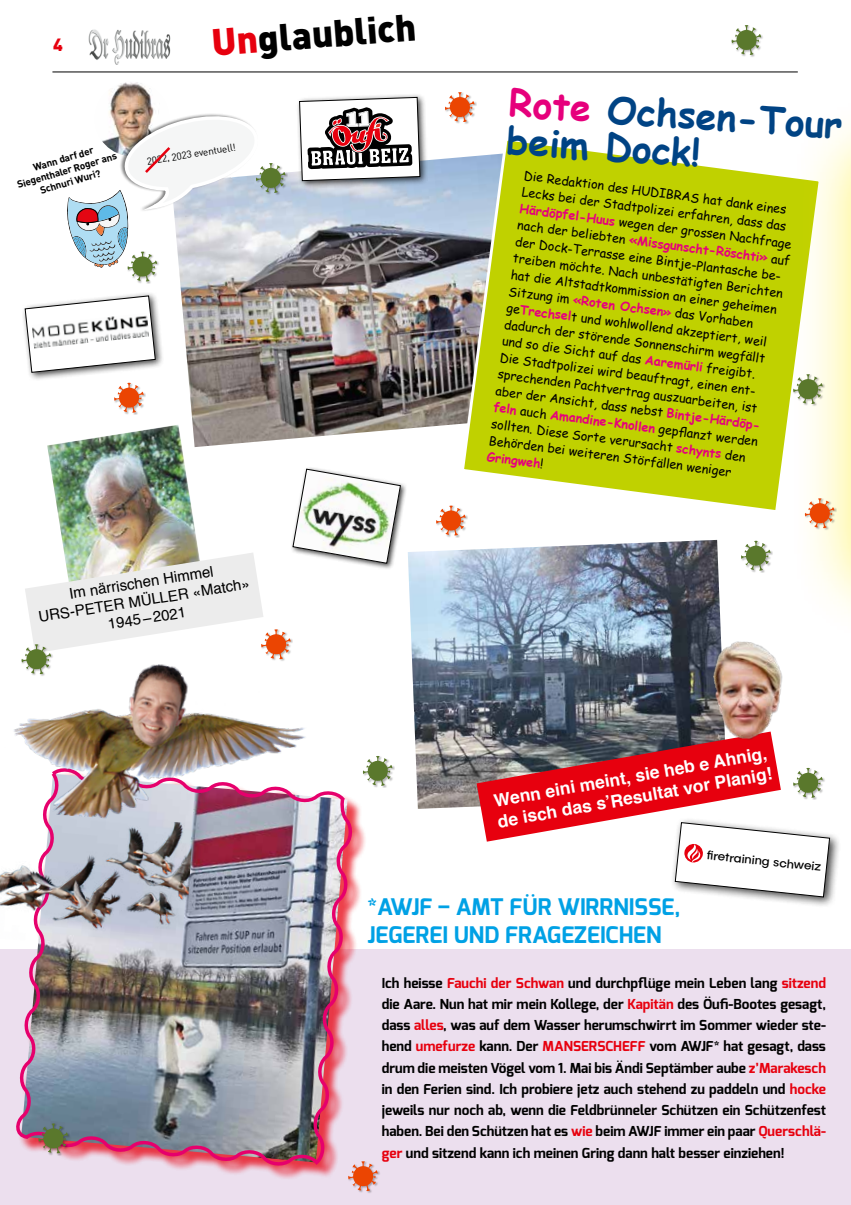
<style>
.page{position:relative;width:851px;height:1205px;background:#fff}
.page>*{position:absolute;margin:0;border:0;box-sizing:border-box;transform-origin:0 0}
.t1{font:900 37.5px "DINOT";color:#000}
.t2{font:700 37.38px/37.9px "Comic Sans MS";color:#004384}
.t3{font:700 22.88px/27.5px "Exo";color:#00a1e5}
.t4{font:700 17.5px/21px "Helvetica";color:#fff}
.t5{font:900 17.5px "DINOT";color:#e7000e}
.t6{font:15px/18px "Helvetica";color:#000;text-align:center}
.t7{font:700 13.75px/21.2px "Exo";color:#000;text-align:justify}
.t8{font:12.62px "Publica Sans Round";color:#000}
.t9{font:12.5px/16.8px "Comic Sans MS";color:#000}
.t10{font:700 10px/12px "DINOT";color:#000;text-align:center}
.t11{font:10px "DINOT";color:#000}
.s1{color:#e7000e}
.s2{color:#e6007c}
.s3{font-weight:700;color:#e6007c}
</style>
<div class="page">
<img style="left:88px;top:29px;width:83px;height:36px">
<hr style="left:52px;top:72px;width:745px;height:1px;background:#000">
<img style="left:180px;top:157px;width:279px;height:290px">
<svg style="left:459px;top:140px;width:329px;height:370px;background:#c4d327"></svg>
<div style="left:0;top:950px;width:850px;height:255px;background:#ecdfee"></div>
<div style="left:18px;top:770px;width:349px;height:410px;background:#e7000e;opacity:.75"></div>
<img style="left:16px;top:770px;width:340px;height:399px">
<img style="left:14px;top:674px;width:305px;height:160px">
<img style="left:408px;top:540px;width:313px;height:269px">
<img style="left:698px;top:636px;width:85px;height:95px">
<img style="left:47px;top:424px;width:156px;height:45px">
<div style="left:788px;top:69px;width:62px;height:756px;background:#ffed00;opacity:.5"></div>
<img style="left:850px;top:161px;width:1px;height:414px">
<img style="left:0;top:810px;width:193px;height:142px">
<img style="left:95px;top:81px;width:74px;height:75px;border-radius:37px">
<div style="left:295px;top:93px;width:133px;height:96px;background:#000;opacity:.75"></div>
<svg style="left:299px;top:97px;width:121px;height:84px"></svg>
<div style="left:290px;top:466px;width:117px;height:104px;background:#000;opacity:.75"></div>
<div style="left:669px;top:817px;width:171px;height:91px;background:#000;opacity:.75"></div>
<div style="left:21px;top:292px;width:143px;height:90px;background:#000;opacity:.75"></div>
<svg style="left:24px;top:295px;width:132px;height:78px"></svg>
<div style="left:127px;top:251px;width:33px;height:33px;background:#000;opacity:.3"></div>
<div style="left:444px;top:92px;width:33px;height:33px;background:#000;opacity:.3"></div>
<svg style="left:445px;top:92px;width:29px;height:30px"></svg>
<div style="left:114px;top:382px;width:32px;height:33px;background:#000;opacity:.3"></div>
<svg style="left:114px;top:383px;width:29px;height:30px"></svg>
<div style="left:804px;top:498px;width:32px;height:33px;background:#000;opacity:.3"></div>
<svg style="left:804px;top:498px;width:30px;height:30px"></svg>
<div style="left:435px;top:505px;width:33px;height:33px;background:#000;opacity:.3"></div>
<svg style="left:436px;top:506px;width:29px;height:29px"></svg>
<div style="left:348px;top:1161px;width:32px;height:32px;background:#000;opacity:.3"></div>
<svg style="left:348px;top:1161px;width:29px;height:30px"></svg>
<svg style="left:476px;top:731px;width:354px;height:167px"></svg>
<div style="left:731px;top:25px;width:32px;height:32px;background:#000;opacity:.3"></div>
<svg style="left:731px;top:25px;width:29px;height:30px"></svg>
<div style="left:21px;top:644px;width:33px;height:33px;background:#000;opacity:.3"></div>
<img style="left:22px;top:469px;width:379px;height:205px">
<div style="left:38px;top:1123px;width:32px;height:33px;background:#000;opacity:.3"></div>
<svg style="left:38px;top:1123px;width:30px;height:30px"></svg>
<div style="left:792px;top:374px;width:33px;height:33px;background:#000;opacity:.3"></div>
<svg style="left:793px;top:374px;width:29px;height:30px"></svg>
<div style="left:255px;top:163px;width:33px;height:32px;background:#000;opacity:.3"></div>
<svg style="left:67px;top:113px;width:218px;height:168px"></svg>
<div style="left:740px;top:540px;width:33px;height:33px;background:#000;opacity:.3"></div>
<svg style="left:741px;top:541px;width:29px;height:29px"></svg>
<div style="left:362px;top:755px;width:33px;height:33px;background:#000;opacity:.3"></div>
<svg style="left:363px;top:756px;width:29px;height:30px"></svg>
<h3 class="t5" style="left:53px;top:32px;width:11px">4</h3>
<h1 class="t1" style="left:209px;top:18px;width:206px;rotate:-5deg"><span class="s1">Un</span>glaublich</h1>
<p class="t10" style="left:12px;top:168px;width:105px;rotate:-17deg">Wann darf der<br>Siegenthaler Roger ans<br>Schnuri Wuri?</p>
<p class="t11" style="left:146px;top:154px;width:91px;rotate:-9deg">2022, 2023 eventuell!</p>
<p class="t6" style="left:35px;top:591px;width:215px;rotate:-9deg">Im närrischen Himmel<br>URS-PETER MÜLLER «Match»<br>1945–2021</p>
<h2 class="t2" style="left:510px;top:82px;width:335px;rotate:4deg"><span class="s2">Rote</span> Ochsen-Tour beim Dock!</h2>
<p class="t9" style="left:525px;top:165px;width:277px;rotate:8deg">Die Redaktion des HUDIBRAS hat dank eines Lecks bei der Stadtpolizei erfahren, dass das <span class="s3">Härdöpfel-Huus</span> wegen der grossen Nachfrage nach der beliebten <span class="s3">«Missgunscht-Röschti»</span> auf der Dock-Terrasse eine Bintje-Plantasche be&shy;treiben möchte. Nach unbestätigten Berichten hat die Altstadtkommission an einer geheimen Sitzung im <span class="s3">«Roten Ochsen»</span> das Vorhaben ge<span class="s3">Trechsel</span>t und wohlwollend akzeptiert, weil dadurch der störende Sonnenschirm wegfällt und so die Sicht auf das <span class="s3">Aaremürli</span> freigibt.<br>Die Stadtpolizei wird beauftragt, einen ent&shy;sprechenden Pachtvertrag auszuarbeiten, ist aber der Ansicht, dass nebst <span class="s3">Bintje-Härdöp&shy;feln</span> auch <span class="s3">Amandine-Knollen</span> gepfl anzt werden sollten. Diese Sorte verursacht <span class="s3">schynts</span> den Behörden bei weiteren Störfällen weniger <span class="s3">Gringweh</span>!</p>
<h3 class="t4" style="left:492px;top:790px;width:280px;rotate:-10deg">Wenn eini meint, sie heb e Ahnig, de isch das s’Resultat vor Planig!</h3>
<p class="t8" style="left:707px;top:847px;width:116px;rotate:6deg">fi retraining schweiz</p>
<h3 class="t3" style="left:367px;top:893px;width:314px">*AWJF – AMT FÜR WIRRNISSE,<br>JEGEREI UND FRAGEZEICHEN</h3>
<p class="t7" style="left:381px;top:972px;width:445px">Ich heisse <span class="s1">Fauchi der Schwan</span> und durchpflüge mein Leben lang <span class="s1">sitzend </span>die Aare. Nun hat mir mein Kollege, der <span class="s1">Kapitän</span> des Öufi-Bootes gesagt, dass <span class="s1">alles</span>, was auf dem Wasser herumschwirrt im Sommer wieder ste&shy;hend <span class="s1">umefurze</span> kann. Der <span class="s1">MANSERSCHEFF</span> vom AWJF* hat gesagt, dass drum die meisten Vögel vom 1. Mai bis Ändi Septämber aube <span class="s1">z’Marakesch </span>in den Ferien sind. Ich probiere jetz auch stehend zu paddeln und <span class="s1">hocke </span>jeweils nur noch ab, wenn die Feldbrünneler Schützen ein Schützenfest haben. Bei den Schützen hat es <span class="s1">wie</span> beim AWJF immer ein paar <span class="s1">Querschlä&shy;ger</span> und sitzend kann ich meinen Gring dann halt besser einziehen!</p>
</div>
